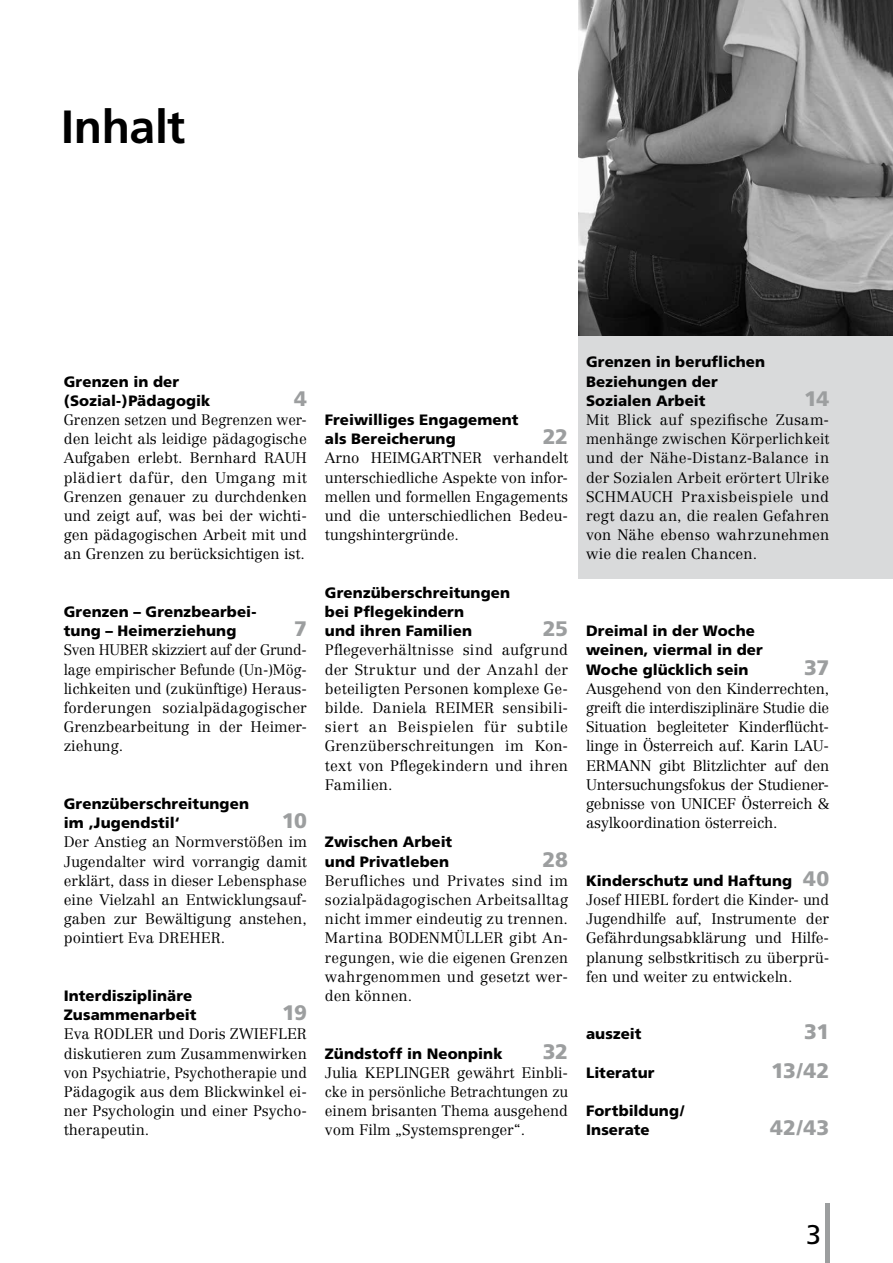
<style>
.page{position:relative;width:893px;height:1263px;background:#fff}
.page>*{position:absolute;margin:0;border:0;box-sizing:border-box;transform-origin:0 0}
.t1{font:700 46.5px "Frutiger";letter-spacing:-.01em;color:#000}
.t2{font:27px "Frutiger";color:#000}
.t3{font:900 21px "Frutiger";letter-spacing:-.015em;color:#9c9e9f}
.t4{font:300 15px/19.2px "Centennial";color:#000;text-align:justify}
.t5{font:900 15px/19.2px "Frutiger";letter-spacing:.01em;color:#000}
.s1{font-size:21px;color:#9c9e9f}
</style>
<div class="page">
<img style="left:578px;top:0;width:315px;height:336px">
<div style="left:578px;top:336px;width:315px;height:242px;background:#d9dadb"></div>
<hr style="left:825px;top:1203px;width:4px;height:60px;background:#9c9e9f">
<h1 class="t1" style="left:61px;top:100px;width:126px">Inhalt</h1>
<p class="t5" style="left:64px;top:371px;width:148px">Grenzen in der (Sozial-)Pädagogik</p>
<h3 class="t3" style="left:294px;top:386px;width:14px">4</h3>
<p class="t4" style="left:64px;top:410px;width:245px">Grenzen setzen und Begrenzen wer&shy;den leicht als leidige pädagogische Aufgaben erlebt. Bernhard RAUH plädiert dafür, den Umgang mit Grenzen genauer zu durchdenken und zeigt auf, was bei der wichti&shy;gen pädagogischen Arbeit mit und an Grenzen zu berücksichtigen ist.</p>
<p class="t5" style="left:64px;top:602px;width:194px">Grenzen – Grenzbearbei&shy;tung – Heimerziehung</p>
<h3 class="t3" style="left:294px;top:616px;width:14px">7</h3>
<p class="t4" style="left:64px;top:640px;width:245px">Sven HUBER skizziert auf der Grund&shy;lage empirischer Befunde (Un-)Mög&shy;lichkeiten und (zukünftige) Heraus&shy;forderungen sozialpädagogischer Grenzbearbeitung in der Heimer&shy;ziehung.</p>
<p class="t5" style="left:64px;top:794px;width:187px">Grenzüberschreitungen im ‚Jugendstil‘</p>
<h3 class="t3" style="left:282px;top:808px;width:27px">10</h3>
<p class="t4" style="left:64px;top:832px;width:245px">Der Anstieg an Normverstößen im Jugendalter wird vorrangig damit erklärt, dass in dieser Lebensphase eine Vielzahl an Entwicklungsauf&shy;gaben zur Bewältigung anstehen, pointiert Eva DREHER.</p>
<p class="t5" style="left:64px;top:986px;width:134px">Interdisziplinäre<br>Zusammenarbeit</p>
<h3 class="t3" style="left:282px;top:1000px;width:26px">19</h3>
<p class="t4" style="left:64px;top:1024px;width:245px">Eva RODLER und Doris ZWIEFLER diskutieren zum Zusammenwirken von Psychiatrie, Psychotherapie und Pädagogik aus dem Blickwinkel ei&shy;ner Psychologin und einer Psycho&shy;therapeutin.</p>
<p class="t5" style="left:325px;top:410px;width:195px">Freiwilliges Engagement als Bereicherung</p>
<h3 class="t3" style="left:543px;top:424px;width:27px">22</h3>
<p class="t4" style="left:325px;top:448px;width:245px">Arno HEIMGARTNER verhandelt unterschiedliche Aspekte von infor&shy;mellen und formellen Engagements und die unterschiedlichen Bedeu&shy;tungshintergründe.</p>
<p class="t5" style="left:325px;top:583px;width:187px">Grenzüberschreitungen bei Pflegekindern<br>und ihren Familien</p>
<h3 class="t3" style="left:543px;top:616px;width:27px">25</h3>
<p class="t4" style="left:325px;top:640px;width:245px;text-align:left">Pflegeverhältnisse sind aufgrund der Struktur und der Anzahl der beteiligten Personen komplexe Ge&shy;bilde. Daniela REIMER sensibili&shy;siert an Beispielen für subtile<br>Grenzüberschreitungen im Kon&shy;text von Pflegekindern und ihren<br>Familien.</p>
<p class="t5" style="left:325px;top:832px;width:129px">Zwischen Arbeit und Privatleben</p>
<h3 class="t3" style="left:543px;top:846px;width:27px">28</h3>
<p class="t4" style="left:325px;top:871px;width:245px">Berufliches und Privates sind im sozialpädagogischen Arbeitsalltag nicht immer eindeutig zu trennen.<br>Martina BODENMÜLLER gibt An&shy;regungen, wie die eigenen Grenzen wahrgenommen und gesetzt wer&shy;den können.</p>
<p class="t5" style="left:325px;top:1043px;width:179px">Zündstoff in Neonpink</p>
<h3 class="t3" style="left:543px;top:1038px;width:27px">32</h3>
<p class="t4" style="left:325px;top:1063px;width:245px">Julia KEPLINGER gewährt Einbli&shy;cke in persönliche Betrachtungen zu einem brisanten Thema ausgehend vom Film „Systemsprenger“.</p>
<p class="t5" style="left:586px;top:352px;width:181px">Grenzen in beruflichen<br>Beziehungen der<br>Sozialen Arbeit</p>
<h3 class="t3" style="left:804px;top:386px;width:26px">14</h3>
<p class="t4" style="left:586px;top:410px;width:245px">Mit Blick auf spezifische Zusam&shy;menhänge zwischen Körperlichkeit und der Nähe-Distanz-Balance in der Sozialen Arbeit erörtert Ulrike SCHMAUCH Praxisbeispiele und regt dazu an, die realen Gefahren von Nähe ebenso wahrzunehmen wie die realen Chancen.</p>
<p class="t5" style="left:586px;top:621px;width:178px">Dreimal in der Woche weinen, viermal in der<br>Woche glücklich sein</p>
<h3 class="t3" style="left:804px;top:654px;width:27px">37</h3>
<p class="t4" style="left:586px;top:679px;width:245px">Ausgehend von den Kinderrechten, greift die interdisziplinäre Studie die Situation begleiteter Kinderflücht&shy;linge in Österreich auf. Karin LAU-ERMANN gibt Blitzlichter auf den Untersuchungsfokus der Studiener&shy;gebnisse von UNICEF Österreich &amp; asylkoordination österreich.</p>
<p class="t5" style="left:586px;top:871px;width:245px">Kinderschutz und Haftung <span class="s1">40</span></p>
<p class="t4" style="left:586px;top:890px;width:245px">Josef HIEBL fordert die Kinder- und Jugendhilfe auf, Instrumente der Gefährdungsabklärung und Hilfe&shy;planung selbstkritisch zu überprü&shy;fen und weiter zu entwickeln.</p>
<p class="t5" style="left:586px;top:1024px;width:57px">auszeit</p>
<h3 class="t3" style="left:804px;top:1019px;width:27px">31</h3>
<p class="t5" style="left:586px;top:1063px;width:70px">Literatur</p>
<h3 class="t3" style="left:771px;top:1058px;width:60px">13/42</h3>
<p class="t5" style="left:586px;top:1101px;width:100px">Fortbildung/<br>Inserate</p>
<h3 class="t3" style="left:770px;top:1115px;width:61px">42/43</h3>
<h2 class="t2" style="left:806px;top:1218px;width:17px">3</h2>
</div>
